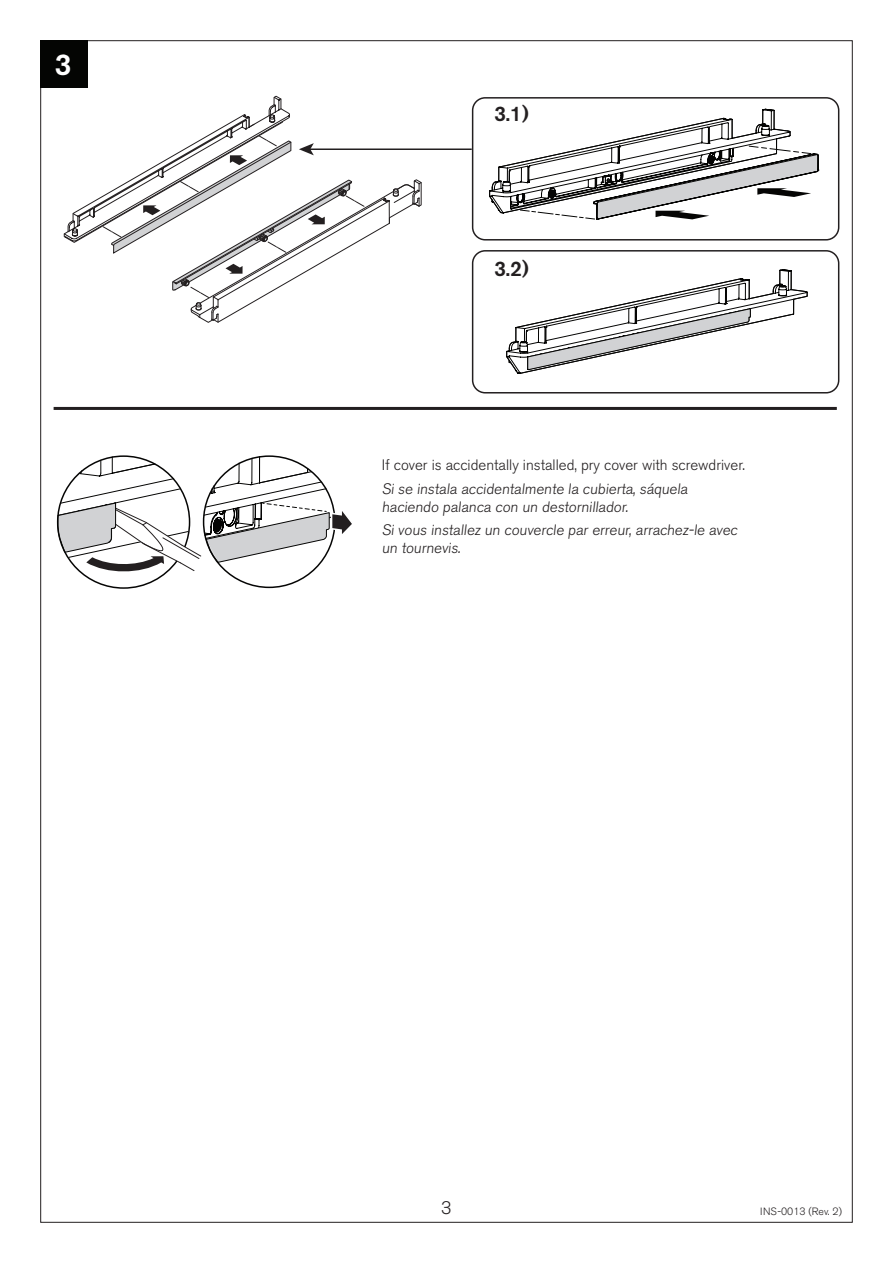
<style>
.page{position:relative;width:893px;height:1263px;background:#fff}
.page>*{position:absolute;margin:0;border:0;box-sizing:border-box;transform-origin:0 0}
.t1{font:500 30px "Akzidenz Grotesk BE";color:#fff}
.t2{font:500 21px "Akzidenz Grotesk BE";color:#231f20}
.t3{font:300 18px "Akzidenz Grotesk BE";color:#231f20}
.t4{font:300 15px/18px "Akzidenz Grotesk BE";color:#231f20}
.t5{font:300 10.5px "Akzidenz Grotesk BE";color:#231f20}
</style>
<div class="page">
<div style="left:40px;top:41px;width:48px;height:47px;background:#040503"></div>
<div style="left:472px;top:97px;width:367px;height:144px;border:2px solid #231f20;border-radius:13px"></div>
<svg style="left:489px;top:108px;width:330px;height:112px"></svg>
<div style="left:472px;top:250px;width:367px;height:143px;border:2px solid #231f20;border-radius:13px"></div>
<hr style="left:309px;top:148px;width:163px;height:2px;background:#231f20">
<svg style="left:506px;top:269px;width:302px;height:105px"></svg>
<svg style="left:56px;top:455px;width:296px;height:134px"></svg>
<hr style="left:54px;top:407px;width:783px;height:3px;background:#231f20">
<svg style="left:64px;top:96px;width:358px;height:227px"></svg>
<p class="t1" style="left:54px;top:46px;width:18px">3</p>
<p class="t2" style="left:494px;top:101px;width:37px">3.1)</p>
<p class="t2" style="left:494px;top:256px;width:37px">3.2)</p>
<p class="t4" style="left:382px;top:456px;width:365px">If cover is accidentally installed, pry cover with screwdriver.</p>
<p class="t4" style="left:382px;top:480px;width:310px">Si se instala accidentalmente la cubierta, sáquela haciendo palanca con un destornillador.</p>
<p class="t4" style="left:382px;top:521px;width:359px">Si vous installez un couvercle par erreur, arrachez-le avec un tournevis.</p>
<p class="t3" style="left:441px;top:1197px;width:12px">3</p>
<p class="t5" style="left:760px;top:1205px;width:83px">INS-0013 (Rev. 2)</p>
</div>
